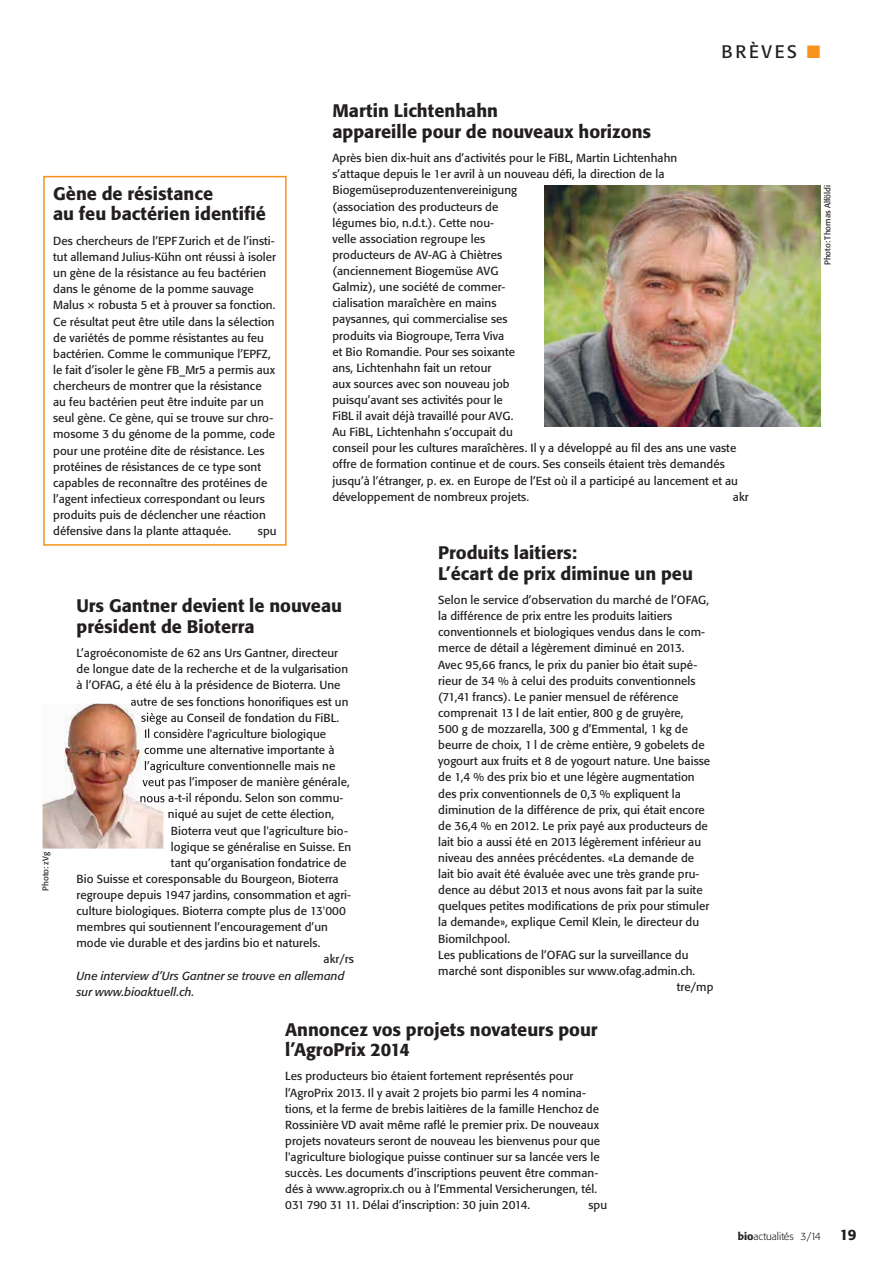
<style>
.page{position:relative;width:893px;height:1263px;background:#fff}
.page>*{position:absolute;margin:0;border:0;box-sizing:border-box;transform-origin:0 0}
.t1{font:500 18px/20.2px "Formata BQ";color:#231f20}
.t2{font:18px "Formata BQ";letter-spacing:.15em;color:#231f20}
.t3{font:500 15px "Formata BQ";color:#231f20}
.t4{font:11.55px/16px "Formata BQ";letter-spacing:.005em;color:#231f20}
.t5{font:italic 11.55px/16px "Formata BQ";letter-spacing:.005em;color:#231f20}
.t6{font:300 10.5px "Formata BQ";color:#231f20}
.t7{font:8.25px "Formata BQ";color:#231f20}
.s1{color:#f7931d}
.s2{font-weight:500}
</style>
<div class="page">
<img style="left:544px;top:185px;width:276px;height:241px">
<img style="left:43px;top:704px;width:120px;height:145px">
<img style="left:131px;top:706px;width:32px;height:2px">
<img style="left:131px;top:704px;width:32px;height:2px">
<img style="left:141px;top:712px;width:22px;height:1px">
<img style="left:141px;top:713px;width:22px;height:12px">
<img style="left:145px;top:738px;width:18px;height:3px">
<img style="left:145px;top:729px;width:18px;height:9px">
<img style="left:144px;top:745px;width:19px;height:12px">
<img style="left:145px;top:748px;width:18px;height:6px">
<img style="left:145px;top:761px;width:18px;height:12px">
<img style="left:142px;top:777px;width:21px;height:12px">
<img style="left:140px;top:802px;width:23px;height:3px">
<img style="left:140px;top:793px;width:23px;height:9px">
<svg style="left:43px;top:176px;width:244px;height:370px"></svg>
<h1 class="t1" style="left:53px;top:185px;width:214px">Gène de résistance<br>au feu bactérien identifié</h1>
<p class="t4" style="left:53px;top:233px;width:224px">Des chercheurs de l’EPF Zurich et de l’insti&shy;tut allemand Julius-Kühn ont réussi à isoler un gène de la résistance au feu bactérien dans le génome de la pomme sauvage Malus × robusta 5 et à prouver sa fonction.<br>Ce résultat peut être utile dans la sélection de variétés de pomme résistantes au feu bactérien. Comme le communique l’EPFZ, le fait d’isoler le gène FB_Mr5 a permis aux chercheurs de montrer que la résistance au feu bactérien peut être induite par un seul gène. Ce gène, qui se trouve sur chro&shy;mosome 3 du génome de la pomme, code pour une protéine dite de résistance. Les protéines de résistances de ce type sont capables de reconnaître des protéines de l’agent infectieux correspondant ou leurs produits puis de déclencher une réaction défensive dans la plante attaquée.</p>
<p class="t4" style="left:258px;top:524px;width:20px">spu</p>
<h1 class="t2" style="left:721px;top:42px;width:100px">BRÈVES <span class="s1">■</span></h1>
<h1 class="t1" style="left:332px;top:102px;width:320px">Martin Lichtenhahn<br>appareille pour de nouveaux horizons</h1>
<p class="t4" style="left:332px;top:151px;width:407px">Après bien dix-huit ans d’activités pour le FiBL, Martin Lichtenhahn<br>s’attaque depuis le 1er avril à un nouveau défi, la direction de la Biogemüseproduzentenvereinigung<br>(association des producteurs de<br>légumes bio, n.d.t.). Cette nou-<br>velle association regroupe les<br>producteurs de AV-AG à Chiètres<br>(anciennement Biogemüse AVG<br>Galmiz), une société de commer-<br>cialisation maraîchère en mains<br>paysannes, qui commercialise ses<br>produits via Biogroupe, Terra Viva<br>et Bio Romandie. Pour ses soixante<br>ans, Lichtenhahn fait un retour<br>aux sources avec son nouveau job<br>puisqu’avant ses activités pour le<br>FiBL il avait déjà travaillé pour AVG.<br>Au FiBL, Lichtenhahn s’occupait du<br>conseil pour les cultures maraîchères. Il y a développé au fil des ans une vaste offre de formation continue et de cours. Ses conseils étaient très demandés jusqu’à l’étranger, p. ex. en Europe de l’Est où il a participé au lancement et au développement de nombreux projets.</p>
<p class="t4" style="left:733px;top:489px;width:17px">akr</p>
<p class="t7" style="left:823px;top:265px;width:81px;rotate:-90deg">Photo: Thomas Alföldi</p>
<p class="t7" style="left:42px;top:891px;width:40px;rotate:-90deg">Photo: zVg</p>
<h1 class="t1" style="left:438px;top:544px;width:256px">Produits laitiers:<br>L’écart de prix diminue un peu</h1>
<p class="t4" style="left:438px;top:593px;width:272px">Selon le service d’observation du marché de l’OFAG,</p>
<p class="t4" style="left:438px;top:609px;width:236px">la différence de prix entre les produits laitiers</p>
<p class="t4" style="left:438px;top:625px;width:268px">conventionnels et biologiques vendus dans le com-</p>
<p class="t4" style="left:438px;top:641px;width:248px">merce de détail a légèrement diminué en 2013.</p>
<p class="t4" style="left:438px;top:657px;width:261px">Avec 95,66 francs, le prix du panier bio était supé-</p>
<p class="t4" style="left:438px;top:673px;width:259px">rieur de 34 % à celui des produits conventionnels</p>
<p class="t4" style="left:438px;top:689px;width:242px">(71,41 francs). Le panier mensuel de référence</p>
<p class="t4" style="left:438px;top:705px;width:247px">comprenait 13 l de lait entier, 800 g de gruyère,</p>
<p class="t4" style="left:438px;top:722px;width:251px">500 g de mozzarella, 300 g d’Emmental, 1 kg de</p>
<p class="t4" style="left:438px;top:738px;width:268px">beurre de choix, 1 l de crème entière, 9 gobelets de</p>
<p class="t4" style="left:438px;top:754px;width:273px">yogourt aux fruits et 8 de yogourt nature. Une baisse</p>
<p class="t4" style="left:438px;top:770px;width:258px">de 1,4 % des prix bio et une légère augmentation</p>
<p class="t4" style="left:438px;top:786px;width:244px">des prix conventionnels de 0,3 % expliquent la</p>
<p class="t4" style="left:438px;top:802px;width:268px">diminution de la différence de prix, qui était encore</p>
<p class="t4" style="left:438px;top:818px;width:271px">de 36,4 % en 2012. Le prix payé aux producteurs de</p>
<p class="t4" style="left:438px;top:834px;width:264px">lait bio a aussi été en 2013 légèrement inférieur au</p>
<p class="t4" style="left:438px;top:850px;width:257px">niveau des années précédentes. «La demande de</p>
<p class="t4" style="left:438px;top:867px;width:263px">lait bio avait été évaluée avec une très grande pru-</p>
<p class="t4" style="left:438px;top:883px;width:266px">dence au début 2013 et nous avons fait par la suite</p>
<p class="t4" style="left:438px;top:899px;width:273px">quelques petites modifications de prix pour stimuler</p>
<p class="t4" style="left:438px;top:915px;width:262px">la demande», explique Cemil Klein, le directeur du</p>
<p class="t4" style="left:438px;top:931px;width:73px">Biomilchpool.</p>
<p class="t4" style="left:438px;top:947px;width:252px">Les publications de l’OFAG sur la surveillance du</p>
<p class="t4" style="left:438px;top:963px;width:259px">marché sont disponibles sur www.ofag.admin.ch.</p>
<p class="t4" style="left:677px;top:979px;width:38px">tre/mp</p>
<h1 class="t1" style="left:285px;top:1020px;width:314px">Annoncez vos projets novateurs pour l’AgroPrix 2014</h1>
<p class="t4" style="left:285px;top:1069px;width:317px">Les producteurs bio étaient fortement représentés pour l’AgroPrix 2013. Il y avait 2 projets bio parmi les 4 nomina&shy;tions, et la ferme de brebis laitières de la famille Henchoz de Rossinière VD avait même raflé le premier prix. De nouveaux projets novateurs seront de nouveau les bienvenus pour que l'agriculture biologique puisse continuer sur sa lancée vers le succès. Les documents d’inscriptions peuvent être comman&shy;dés à www.agroprix.ch ou à l’Emmental Versicherungen, tél.<br>031 790 31 11. Délai d’inscription: 30 juin 2014.</p>
<h1 class="t1" style="left:77px;top:597px;width:267px">Urs Gantner devient le nouveau président de Bioterra</h1>
<p class="t4" style="left:77px;top:646px;width:263px">L’agroéconomiste de 62 ans Urs Gantner, directeur</p>
<p class="t4" style="left:77px;top:662px;width:273px">de longue date de la recherche et de la vulgarisation</p>
<p class="t4" style="left:77px;top:678px;width:265px">à l’OFAG, a été élu à la présidence de Bioterra. Une</p>
<p class="t4" style="left:130px;top:694px;width:219px">autre de ses fonctions honorifiques est un</p>
<p class="t4" style="left:141px;top:710px;width:200px">siège au Conseil de fondation du FiBL.</p>
<p class="t4" style="left:144px;top:726px;width:184px">Il considère l'agriculture biologique</p>
<p class="t4" style="left:144px;top:742px;width:192px">comme une alternative importante à</p>
<p class="t4" style="left:144px;top:759px;width:193px">l’agriculture conventionnelle mais ne</p>
<p class="t4" style="left:142px;top:775px;width:209px">veut pas l’imposer de manière générale,</p>
<p class="t4" style="left:139px;top:791px;width:205px">nous a-t-il répondu. Selon son commu-</p>
<p class="t4" style="left:168px;top:807px;width:168px">niqué au sujet de cette élection,</p>
<p class="t4" style="left:171px;top:823px;width:178px">Bioterra veut que l'agriculture bio-</p>
<p class="t4" style="left:171px;top:839px;width:182px">logique se généralise en Suisse. En</p>
<p class="t4" style="left:171px;top:855px;width:177px">tant qu’organisation fondatrice de</p>
<p class="t4" style="left:77px;top:871px;width:264px">Bio Suisse et coresponsable du Bourgeon, Bioterra</p>
<p class="t4" style="left:77px;top:887px;width:276px">regroupe depuis 1947 jardins, consommation et agri-</p>
<p class="t4" style="left:77px;top:904px;width:271px">culture biologiques. Bioterra compte plus de 13'000</p>
<p class="t4" style="left:77px;top:920px;width:253px">membres qui soutiennent l’encouragement d’un</p>
<p class="t4" style="left:77px;top:936px;width:246px">mode vie durable et des jardins bio et naturels.</p>
<p class="t4" style="left:324px;top:952px;width:32px">akr/rs</p>
<p class="t5" style="left:77px;top:968px;width:270px">Une interview d’Urs Gantner se trouve en allemand sur www.bioaktuell.ch.</p>
<p class="t4" style="left:588px;top:1198px;width:20px">spu</p>
<p class="t6" style="left:738px;top:1232px;width:85px"><span class="s2">bio</span>actualités 3/14</p>
<p class="t3" style="left:840px;top:1228px;width:18px">19</p>
</div>
